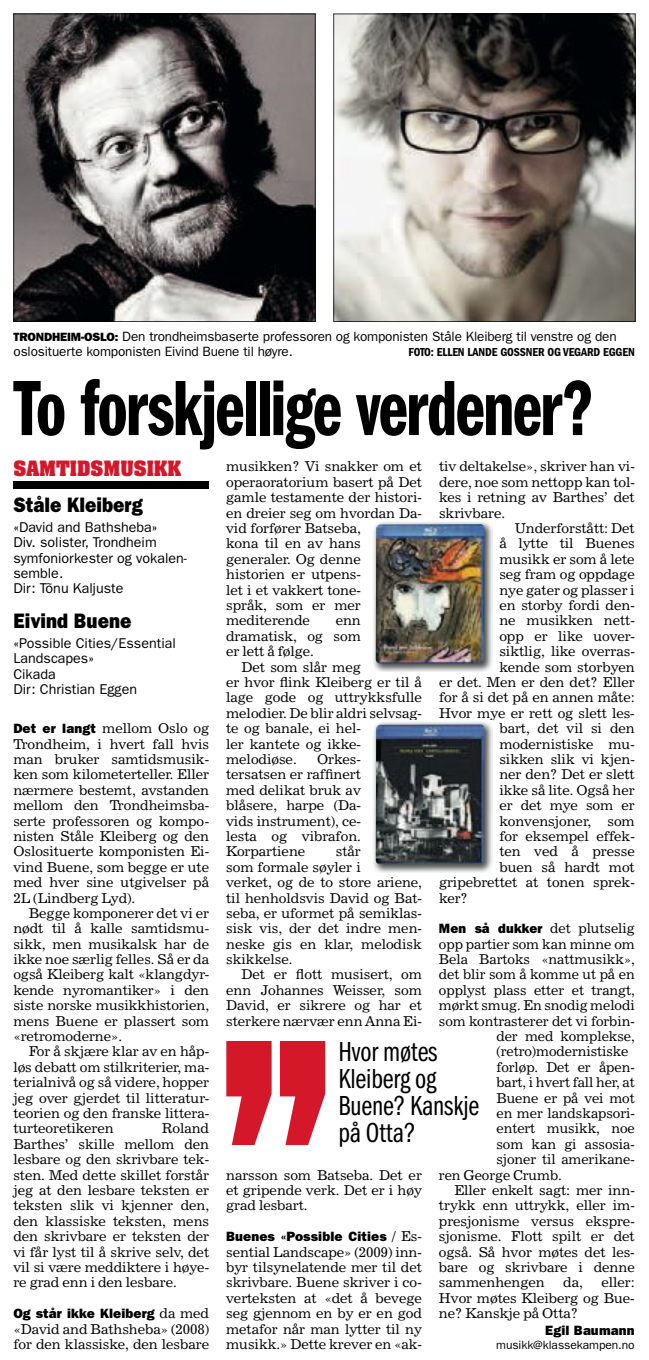
<style>
.page{position:relative;width:649px;height:1360px;background:#fff}
.page>*{position:absolute;margin:0;border:0;box-sizing:border-box;transform-origin:0 0}
.t1{font:81px "ITC Franklin Gothic Std Dm Cp";letter-spacing:-.02em;color:#000;scale:.94 1}
.t2{font:28.5px/27px "ITC Franklin Gothic Std Bk Cp";letter-spacing:-.005em;color:#000}
.t3{font:21px "ITC Franklin Gothic Std Hvy";color:#000;scale:.9 1}
.t4{font:700 18px "Aachen Std";color:#d41829}
.t5{font:14.25px/15.5px "ITC Franklin Gothic Std";color:#000}
.t6{font:13.5px/15.5px "News 702 BT";letter-spacing:-.005em;color:#000;text-align:justify}
.t7{font:13.5px/15.5px "ITC Franklin Gothic Std";letter-spacing:-.01em;color:#000}
.t8{font:13.5px "ITC Franklin Gothic Std Hvy";letter-spacing:.01em;color:#000}
.t9{font:12px "ITC Franklin Gothic Std Dm Cd";letter-spacing:-.01em;color:#000}
.t10{font:12px "ITC Franklin Gothic Std";letter-spacing:-.005em;color:#000}
.s1{font-family:"Franklin Gothic";font-weight:800;font-size:12px}
.s2{font-family:"ITC Franklin Gothic Std Hvy"}
.s3{font-family:"News 702 BT"}
</style>
<div class="page">
<div style="left:13px;top:481px;width:196px;height:8px;background:#000"></div>
<svg style="left:333px;top:14px;width:302px;height:308px"></svg>
<svg style="left:226px;top:1041px;width:45px;height:104px"></svg>
<svg style="left:280px;top:1041px;width:45px;height:104px"></svg>
<img style="left:373px;top:522px;width:119px;height:149px">
<img style="left:375px;top:524px;width:109px;height:139px">
<img style="left:373px;top:722px;width:119px;height:150px">
<img style="left:375px;top:724px;width:109px;height:140px">
<svg style="left:13px;top:14px;width:302px;height:308px"></svg>
<p class="t7" style="left:14px;top:329px;width:604px"><span class="s1">TRONDHEIM-OSLO:</span> Den trondheimsbaserte professoren og komponisten Ståle Kleiberg til venstre og den oslosituerte komponisten Eivind Buene til høyre.</p>
<p class="t9" style="left:408px;top:346px;width:227px">FOTO: ELLEN LANDE GOSSNER OG VEGARD EGGEN</p>
<h1 class="t1" style="left:13px;top:364px;width:618px">To forskjellige verdener?</h1>
<h3 class="t4" style="left:13px;top:455px;width:169px">SAMTIDSMUSIKK</h3>
<h3 class="t3" style="left:13px;top:492px;width:145px">Ståle Kleiberg</h3>
<p class="t5" style="left:13px;top:519px;width:175px">«David and Bathsheba»<br>Div. solister, Trondheim symfoniorkester og vokalen&shy;semble.<br>Dir: Tõnu Kaljuste</p>
<h3 class="t3" style="left:13px;top:608px;width:133px">Eivind Buene</h3>
<p class="t5" style="left:13px;top:635px;width:164px">«Possible Cities/Essential<br>Landscapes»<br>Cikada<br>Dir: Christian Eggen</p>
<p class="t6" style="left:13px;top:720px;width:197px"><span class="s2">Det er langt</span> mellom Oslo og Trondheim, i hvert fall hvis man bruker samtidsmusik&shy;ken som kilometerteller. Eller nærmere bestemt, avstanden mellom den Trondheimsba&shy;serte professoren og kompo&shy;nisten Ståle Kleiberg og den Oslosituerte komponisten Ei&shy;vind Buene, som begge er ute med hver sine utgivelser på 2L (Lindberg Lyd).</p>
<p class="t6" style="left:13px;top:905px;width:197px;text-indent:15px">Begge komponerer det vi er nødt til å kalle samtidsmu&shy;sikk, men musikalsk har de ikke noe særlig felles. Så er da også Kleiberg kalt «klangdyr&shy;kende nyromantiker» i den siste norske musikkhistorien, mens Buene er plassert som «retromoderne».</p>
<p class="t6" style="left:13px;top:1043px;width:197px;text-indent:15px">For å skjære klar av en håp&shy;løs debatt om stilkriterier, ma&shy;terialnivå og så videre, hopper jeg over gjerdet til litteratur&shy;teorien og den franske littera&shy;turteoretikeren</p>
<p class="t6" style="left:13px;top:1120px;width:197px;text-indent:148px">Roland Barthes’ skille mellom den lesbare og den skrivbare tek&shy;sten. Med dette skillet forstår jeg at den lesbare teksten er teksten slik vi kjenner den, den klassiske teksten, mens den skrivbare er teksten der vi får lyst til å skrive selv, det vil si være meddiktere i høye&shy;re grad enn i den lesbare.</p>
<p class="t8" style="left:13px;top:1305px;width:197px">Og står ikke Kleiberg <span class="s3">da med</span></p>
<p class="t6" style="left:13px;top:1320px;width:197px">«David and Bathsheba» (2008) for den klassiske, den lesbare</p>
<p class="t6" style="left:226px;top:459px;width:197px;text-align:left">musikken? Vi snakker om et operaoratorium basert på Det gamle testamente der histori&shy;en dreier seg om hvordan Da&shy;vid forfører Batseba,<br>kona til en av hans generaler. Og denne historien er utpens-<br>let i et vakkert tone-<br>språk, som er mer mediterende</p>
<p class="t6" style="left:439px;top:459px;width:197px">tiv deltakelse», skriver han vi-</p>
<p class="t6" style="left:439px;top:474px;width:197px">dere, noe som nettopp kan tol-</p>
<p class="t6" style="left:439px;top:489px;width:197px">kes i retning av Barthes’ det</p>
<p class="t6" style="left:439px;top:505px;width:67px">skrivbare.</p>
<p class="t6" style="left:514px;top:520px;width:121px">Underforstått: Det</p>
<p class="t6" style="left:499px;top:535px;width:137px">å lytte til Buenes</p>
<p class="t6" style="left:499px;top:551px;width:137px">musikk er som å lete</p>
<p class="t6" style="left:499px;top:566px;width:137px">seg fram og oppdage</p>
<p class="t6" style="left:499px;top:582px;width:137px">nye gater og plasser i</p>
<p class="t6" style="left:499px;top:597px;width:137px">en storby fordi den-</p>
<p class="t6" style="left:499px;top:612px;width:137px">ne musikken nett-</p>
<p class="t6" style="left:499px;top:628px;width:137px">opp er like uover-</p>
<p class="t6" style="left:499px;top:643px;width:137px">siktlig, like overras-</p>
<p class="t6" style="left:499px;top:659px;width:137px">kende som storbyen</p>
<p class="t6" style="left:439px;top:674px;width:197px">er det. Men er den det? Eller</p>
<p class="t6" style="left:439px;top:689px;width:197px">for å si det på en annen måte:</p>
<p class="t6" style="left:439px;top:705px;width:197px">Hvor mye er rett og slett les-</p>
<p class="t6" style="left:499px;top:720px;width:137px">bart, det vil si den</p>
<p class="t6" style="left:499px;top:736px;width:137px">modernistiske mu-</p>
<p class="t6" style="left:499px;top:751px;width:137px">sikken slik vi kjen-</p>
<p class="t6" style="left:499px;top:766px;width:137px">ner den? Det er slett</p>
<p class="t6" style="left:499px;top:782px;width:137px">ikke så lite. Også her</p>
<p class="t6" style="left:499px;top:797px;width:137px">er det mye som er</p>
<p class="t6" style="left:499px;top:812px;width:137px">konvensjoner, som</p>
<p class="t6" style="left:499px;top:828px;width:137px">for eksempel effek-</p>
<p class="t6" style="left:499px;top:843px;width:137px">ten ved å presse</p>
<p class="t6" style="left:499px;top:859px;width:137px">buen så hardt mot</p>
<p class="t6" style="left:439px;top:874px;width:197px">gripebrettet at tonen sprek-</p>
<p class="t6" style="left:439px;top:889px;width:30px">ker?</p>
<p class="t6" style="left:439px;top:920px;width:197px"><span class="s2">Men så dukker</span> det plutselig</p>
<p class="t6" style="left:439px;top:936px;width:197px">opp partier som kan minne om</p>
<p class="t6" style="left:439px;top:951px;width:197px">Bela Bartoks «nattmusikk»,</p>
<p class="t6" style="left:439px;top:966px;width:197px">det blir som å komme ut på en</p>
<p class="t6" style="left:439px;top:982px;width:197px">opplyst plass etter et trangt,</p>
<p class="t6" style="left:439px;top:997px;width:197px">mørkt smug. En snodig melodi</p>
<p class="t6" style="left:439px;top:1013px;width:197px">som kontrasterer det vi forbin-</p>
<p class="t6" style="left:496px;top:1028px;width:140px">der med komplekse,</p>
<p class="t6" style="left:496px;top:1043px;width:133px">(retro)modernistiske</p>
<p class="t6" style="left:496px;top:1059px;width:140px">forløp. Det er åpen-</p>
<p class="t6" style="left:496px;top:1074px;width:140px">bart, i hvert fall her, at</p>
<p class="t6" style="left:496px;top:1090px;width:140px">Buene er på vei mot</p>
<p class="t6" style="left:496px;top:1105px;width:140px">en mer landskapsori-</p>
<p class="t6" style="left:496px;top:1120px;width:140px">entert musikk, noe</p>
<p class="t6" style="left:496px;top:1136px;width:140px">som kan gi assosia-</p>
<p class="t6" style="left:496px;top:1151px;width:140px">sjoner til amerikane-</p>
<p class="t6" style="left:439px;top:1166px;width:124px">ren George Crumb.</p>
<p class="t6" style="left:454px;top:1182px;width:182px">Eller enkelt sagt: mer inn-</p>
<p class="t6" style="left:439px;top:1197px;width:197px">trykk enn uttrykk, eller im-</p>
<p class="t6" style="left:439px;top:1213px;width:197px">presjonisme versus ekspre-</p>
<p class="t6" style="left:439px;top:1228px;width:197px">sjonisme. Flott spilt er det</p>
<p class="t6" style="left:439px;top:1243px;width:197px">også. Så hvor møtes det les-</p>
<p class="t6" style="left:439px;top:1259px;width:197px">bare og skrivbare i denne</p>
<p class="t6" style="left:439px;top:1274px;width:107px">sammenhengen</p>
<p class="t6" style="left:563px;top:1274px;width:21px">da,</p>
<p class="t6" style="left:226px;top:612px;width:136px;text-indent:109px">enn dramatisk, og som er lett å følge.</p>
<p class="t6" style="left:226px;top:659px;width:197px;text-align:left;text-indent:15px">Det som slår meg<br>er hvor flink Kleiberg er til å lage gode og uttrykksfulle melodier. De blir aldri selvsag&shy;te og banale, ei hel-<br>ler kantete og ikke&shy;melodiøse.</p>
<p class="t6" style="left:226px;top:751px;width:136px;text-indent:91px">Orkes&shy;tersatsen er raffinert med delikat bruk av blåsere, harpe (Da&shy;vids instrument), ce&shy;lesta og vibrafon.<br>Korpartiene</p>
<p class="t6" style="left:226px;top:843px;width:197px;text-align:left;text-indent:110px">står<br>som formale søyler i<br>verket, og de to store ariene, til henholdsvis David og Bat&shy;seba, er uformet på semiklas&shy;sisk vis, der det indre men&shy;neske gis en klar, melodisk skikkelse.</p>
<p class="t6" style="left:226px;top:966px;width:197px;text-indent:15px">Det er flott musisert, om enn Johannes Weisser, som David, er sikrere og har et sterkere nærvær enn Anna Ei-</p>
<h2 class="t2" style="left:338px;top:1038px;width:142px">Hvor møtes<br>Kleiberg og<br>Buene? Kanskje på Otta?</h2>
<p class="t6" style="left:226px;top:1166px;width:197px">narsson som Batseba. Det er et gripende verk. Det er i høy grad lesbart.</p>
<p class="t8" style="left:226px;top:1228px;width:197px">Buenes «Possible Cities <span class="s3">/ Es-</span></p>
<p class="t6" style="left:226px;top:1243px;width:197px">sential Landscape» (2009) inn&shy;byr tilsynelatende mer til det skrivbare. Buene skriver i co&shy;verteksten at «det å bevege seg gjennom en by er en god metafor når man lytter til ny musikk.» Dette krever en «ak-</p>
<p class="t6" style="left:439px;top:1274px;width:197px;text-indent:162px">eller:<br>Hvor møtes Kleiberg og Bue&shy;ne? Kanskje på Otta?</p>
<p class="t8" style="left:545px;top:1322px;width:91px">Egil Baumann</p>
<p class="t10" style="left:496px;top:1338px;width:140px">musikk@klassekampen.no</p>
</div>
